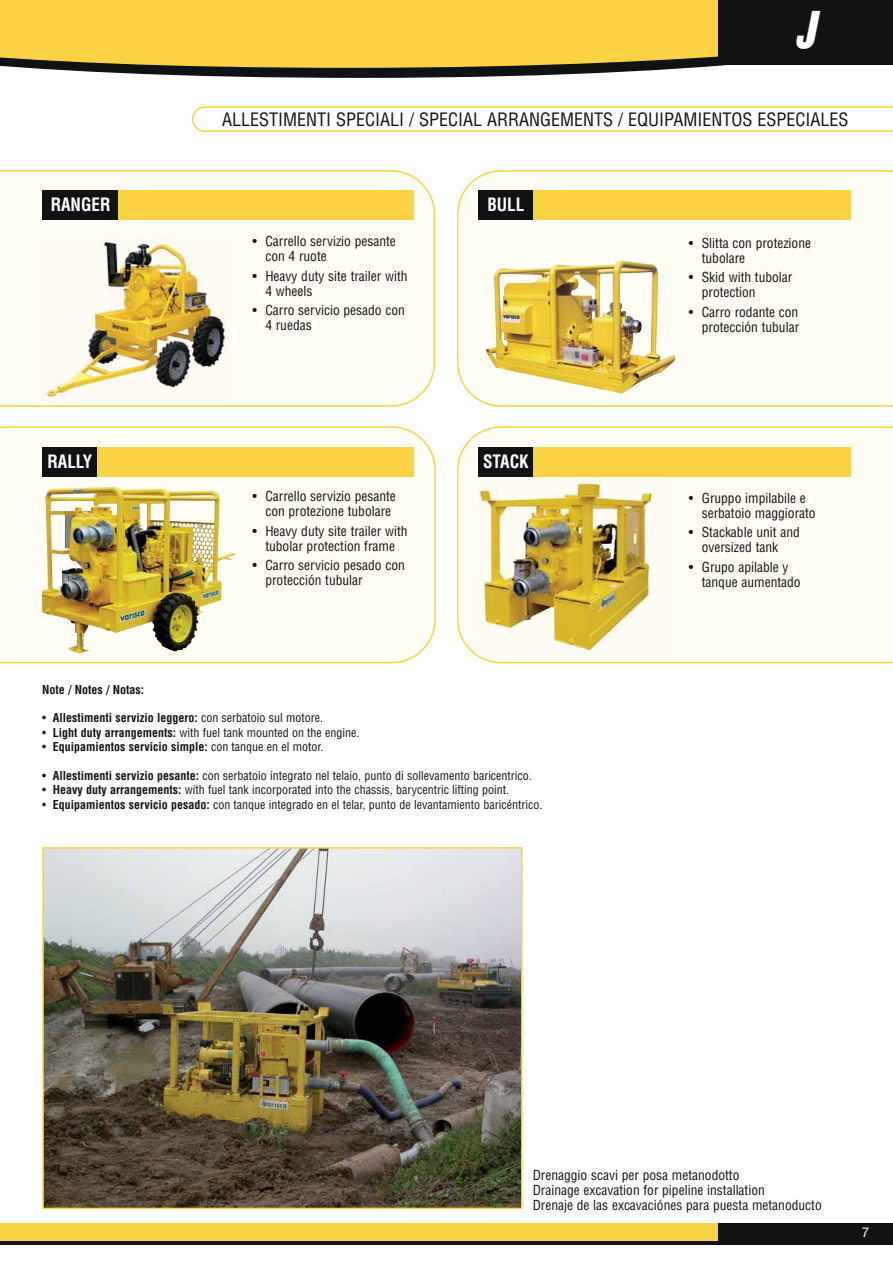
<style>
.page{position:relative;width:893px;height:1263px;background:#fff}
.page>*{position:absolute;margin:0;border:0;box-sizing:border-box;transform-origin:0 0}
.t1{font:49.5px "Helvetica Condensed Black Obl+WVFWAV";color:#fff;scale:.93 1}
.t2{font:condensed 18px "Helvetica";color:#111213}
.t3{font:700 condensed 18px "Helvetica";color:#fff;scale:.95 1}
.t4{font:condensed 13.5px/15px "Helvetica";color:#111213}
.t5{font:13.5px "Helvetica Neue";color:#fff}
.t6{font:condensed 12px "Helvetica";color:#111213}
.t7{font:700 condensed 12px "Helvetica";color:#111213}
.s1{font-weight:400}
.s2{font-weight:700}
</style>
<div class="page">
<svg style="left:30px;top:68px;width:656px;height:10px;fill:#111213"></svg>
<div style="left:0;top:0;width:727px;height:68px;background:#fad244"></div>
<div style="left:718px;top:0;width:174px;height:65px;background:#111213"></div>
<svg style="left:0;top:1240px;width:892px;height:5px;background:#3b351b"></svg>
<div style="left:0;top:1223px;width:737px;height:17px;background:#fad244"></div>
<div style="left:718px;top:1223px;width:174px;height:20px;background:#111213"></div>
<div style="left:0;top:170px;width:435px;height:237px;background:#fffdf4"></div>
<div style="left:0;top:426px;width:436px;height:237px;background:#fffdf4"></div>
<svg style="left:192px;top:106px;width:700px;height:26px"></svg>
<div style="left:457px;top:170px;width:435px;height:237px;background:#fffdf4"></div>
<div style="left:457px;top:426px;width:435px;height:237px;background:#fffdf4"></div>
<div style="left:42px;top:190px;width:77px;height:30px;background:#111213"></div>
<img style="left:42px;top:239px;width:187px;height:163px">
<div style="left:478px;top:190px;width:55px;height:30px;background:#111213"></div>
<div style="left:42px;top:447px;width:56px;height:29px;background:#111213"></div>
<div style="left:478px;top:447px;width:55px;height:29px;background:#111213"></div>
<img style="left:486px;top:261px;width:189px;height:133px">
<img style="left:42px;top:486px;width:195px;height:168px">
<div style="left:119px;top:190px;width:295px;height:30px;background:#fad244"></div>
<div style="left:533px;top:190px;width:318px;height:30px;background:#fad244"></div>
<div style="left:533px;top:447px;width:318px;height:29px;background:#fad244"></div>
<div style="left:98px;top:447px;width:316px;height:29px;background:#fad244"></div>
<img style="left:478px;top:476px;width:189px;height:179px">
<img style="left:45px;top:850px;width:474px;height:356px">
<div style="left:42px;top:847px;width:480px;height:362px;border:2px solid #fad244"></div>
<h1 class="t1" style="left:795px;top:-1px;width:24px">J</h1>
<h2 class="t2" style="left:222px;top:112px;width:628px">ALLESTIMENTI SPECIALI / SPECIAL ARRANGEMENTS / EQUIPAMIENTOS ESPECIALES</h2>
<h2 class="t3" style="left:51px;top:198px;width:64px">RANGER</h2>
<h2 class="t3" style="left:487px;top:198px;width:41px">BULL</h2>
<p class="t4" style="left:265px;top:235px;width:132px;text-indent:-13px">• Carrello servizio pesante con 4 ruote</p>
<p class="t4" style="left:265px;top:269px;width:144px;text-indent:-13px">• Heavy duty site trailer with<br>4 wheels</p>
<p class="t4" style="left:265px;top:303px;width:141px;text-indent:-13px">• Carro servicio pesado con<br>4 ruedas</p>
<h2 class="t3" style="left:47px;top:455px;width:49px">RALLY</h2>
<h2 class="t3" style="left:483px;top:455px;width:50px">STACK</h2>
<p class="t4" style="left:253px;top:490px;width:145px;text-align:center">• Carrello servizio pesante con protezione tubolare</p>
<p class="t4" style="left:253px;top:524px;width:156px;text-align:center">• Heavy duty site trailer with tubolar protection frame</p>
<p class="t4" style="left:265px;top:558px;width:141px;text-indent:-13px">• Carro servicio pesado con protección tubular</p>
<p class="t7" style="left:42px;top:685px;width:103px">Note / Notes / Notas:</p>
<p class="t7" style="left:42px;top:713px;width:282px"><span class="s1">•</span> Allestimenti servizio leggero: <span class="s1">con serbatoio sul motore.</span></p>
<p class="t6" style="left:42px;top:728px;width:319px">• <span class="s2">Light duty arrangements:</span> with fuel tank mounted on the engine.</p>
<p class="t7" style="left:42px;top:742px;width:283px"><span class="s1">•</span> Equipamientos servicio simple: <span class="s1">con tanque en el motor.</span></p>
<p class="t6" style="left:42px;top:771px;width:491px">• <span class="s2">Allestimenti servizio pesante:</span> con serbatoio integrato nel telaio, punto di sollevamento baricentrico.</p>
<p class="t6" style="left:42px;top:785px;width:468px">• <span class="s2">Heavy duty arrangements:</span> with fuel tank incorporated into the chassis, barycentric lifting point.</p>
<p class="t6" style="left:42px;top:800px;width:501px">• <span class="s2">Equipamientos servicio pesado:</span> con tanque integrado en el telar, punto de levantamiento baricéntrico.</p>
<p class="t4" style="left:702px;top:237px;width:111px;text-indent:-13px">• Slitta con protezione tubolare</p>
<p class="t4" style="left:702px;top:271px;width:92px;text-indent:-13px">• Skid with tubolar protection</p>
<p class="t4" style="left:689px;top:305px;width:112px;text-align:right">• Carro rodante con protección tubular</p>
<p class="t4" style="left:702px;top:492px;width:115px;text-indent:-13px">• Gruppo impilabile e serbatoio maggiorato</p>
<p class="t4" style="left:702px;top:526px;width:100px;text-indent:-13px">• Stackable unit and oversized tank</p>
<p class="t4" style="left:702px;top:560px;width:100px;text-indent:-13px">• Grupo apilable y tanque aumentado</p>
<p class="t4" style="left:533px;top:1169px;width:291px">Drenaggio scavi per posa metanodotto<br>Drainage excavation for pipeline installation<br>Drenaje de las excavaciónes para puesta metanoducto</p>
<p class="t5" style="left:862px;top:1227px;width:9px">7</p>
</div>
